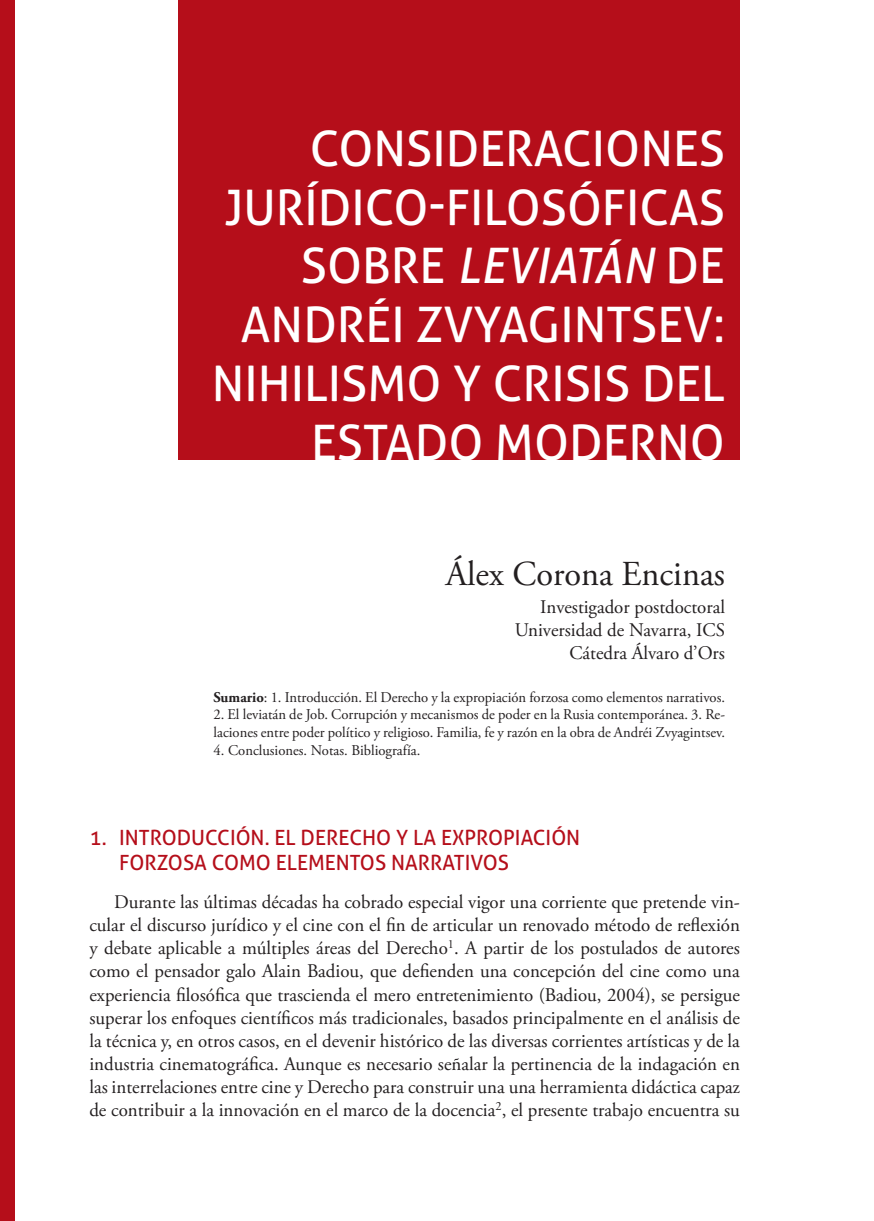
<style>
.page{position:relative;width:874px;height:1221px;background:#fff}
.page>*{position:absolute;margin:0;border:0;box-sizing:border-box;transform-origin:0 0}
.Titular{font:49px/58.8px "Aller";color:#fff;text-align:right}
.Autor{font:35px "Adobe Garamond Pro";color:#231f20}
.Punto_1{font:21px/25.2px "Aller";color:#b50e1a}
.Texto{font:19.25px/23.1px "Adobe Garamond Pro";color:#231f20;text-align:justify}
.Cargo{font:19.25px "Adobe Garamond Pro";color:#231f20}
.Sumario{font:14.88px/17.8px "Adobe Garamond Pro";color:#231f20}
.s1{font-style:italic}
.s2{font-weight:700}
</style>
<div class="page">
<div style="left:0;top:0;width:15px;height:1220px;background:#b50e1a"></div>
<div style="left:179px;top:0;width:560px;height:460px;background:#b50e1a"></div>
<p class="Titular" style="left:211px;top:119px;width:514px">CONSIDERACIONES<br>JURÍDICO-FILOSÓFICAS<br>SOBRE <span class="s1">LEVIATÁN</span> DE<br>ANDRÉI ZVYAGINTSEV:<br>NIHILISMO Y CRISIS DEL<br>ESTADO MODERNO</p>
<p class="Autor" style="left:445px;top:552px;width:280px">Álex Corona Encinas</p>
<p class="Cargo" style="left:540px;top:595px;width:186px">Investigador postdoctoral</p>
<p class="Cargo" style="left:514px;top:618px;width:211px">Universidad de Navarra, ICS</p>
<p class="Cargo" style="left:569px;top:641px;width:157px">Cátedra Álvaro d’Ors</p>
<p class="Sumario" style="left:213px;top:688px;width:512px"><span class="s2">Sumario</span>: 1. Introducción. El Derecho y la expropiación forzosa como elementos narrativos.</p>
<p class="Sumario" style="left:213px;top:706px;width:512px">2. El leviatán de Job. Corrupción y mecanismos de poder en la Rusia contemporánea. 3. Re&shy;laciones entre poder político y religioso. Familia, fe y razón en la obra de Andréi Zvyagintsev.</p>
<p class="Sumario" style="left:213px;top:742px;width:208px">4. Conclusiones. Notas. Bibliografía.</p>
<p class="Punto_1" style="left:119px;top:824px;width:462px;text-indent:-30px">1. INTRODUCCIÓN. EL DERECHO Y LA EXPROPIACIÓN<br>FORZOSA COMO ELEMENTOS NARRATIVOS</p>
<p class="Texto" style="left:89px;top:891px;width:651px;text-indent:25px">Durante las últimas décadas ha cobrado especial vigor una corriente que pretende vin&shy;cular el discurso jurídico y el cine con el fin de articular un renovado método de reflexión y debate aplicable a múltiples áreas del Derecho<sup>1</sup>. A partir de los postulados de autores como el pensador galo Alain Badiou, que defienden una concepción del cine como una experiencia filosófica que trascienda el mero entretenimiento (Badiou, 2004), se persigue superar los enfoques científicos más tradicionales, basados principalmente en el análisis de la técnica y, en otros casos, en el devenir histórico de las diversas corrientes artísticas y de la industria cinematográfica. Aunque es necesario señalar la pertinencia de la indagación en las interrelaciones entre cine y Derecho para construir una una herramienta didáctica capaz de contribuir a la innovación en el marco de la docencia<sup>2</sup>, el presente trabajo encuentra su</p>
</div>
